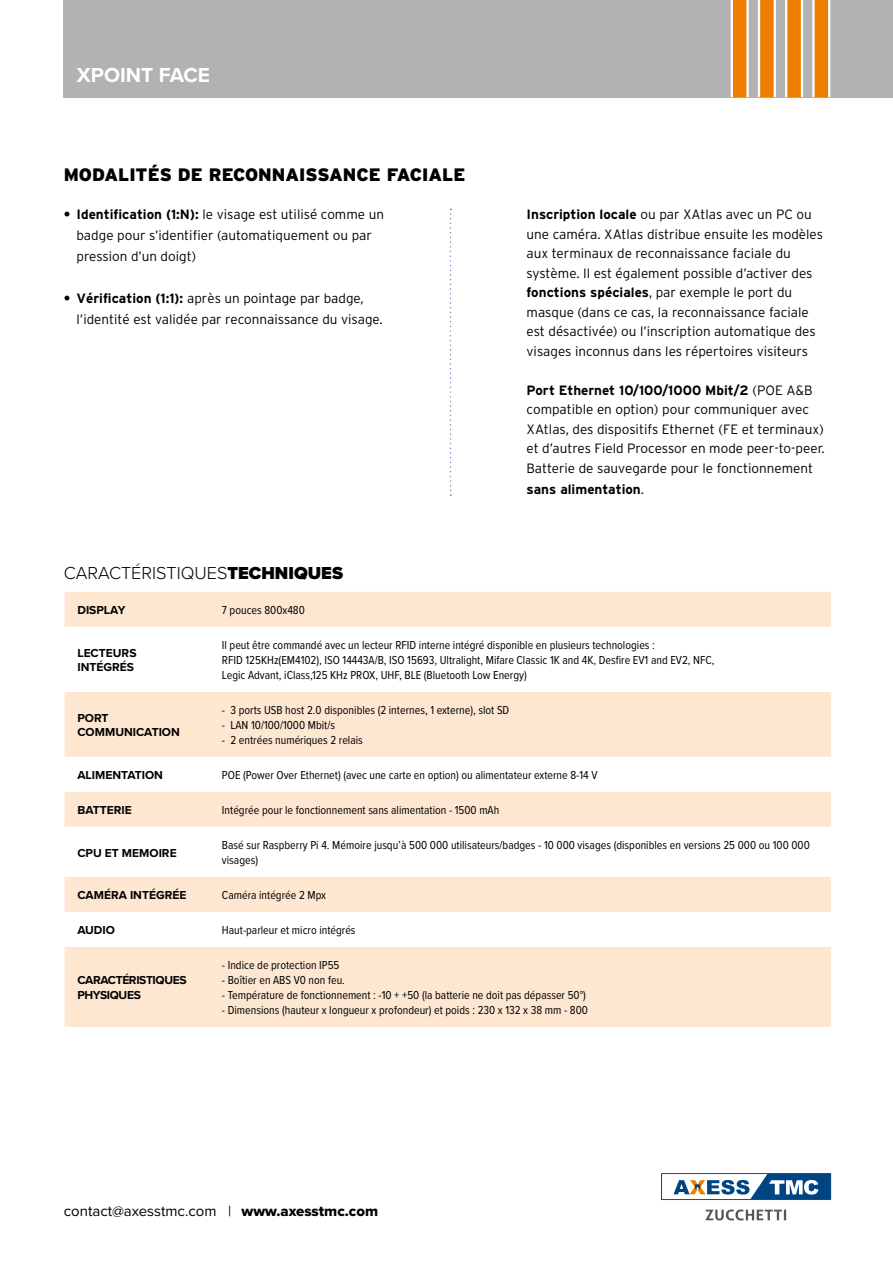
<style>
.page{position:relative;width:893px;height:1263px;background:#fff}
.page>*{position:absolute;margin:0;border:0;box-sizing:border-box;transform-origin:0 0}
.t1{font:700 21px "Proxima Nova";color:#fff}
.t2{font:900 18px "Interstate";color:#000}
.t3{font:300 18px "Proxima Nova";color:#000}
.t4{font:15px "Proxima Nova";color:#000}
.t5{font:300 13.5px/19.5px "Interstate";color:#000}
.t6{font:700 13.5px "Interstate";color:#000}
.t7{font:12px/15px "Proxima Nova Cond";color:#000}
.t8{font:700 12px/14.4px "Proxima Nova";color:#000}
.t9{font:700 12px/14.4px "Proxima Nova";letter-spacing:-.03em;color:#000}
.s1{font-weight:700}
.s2{font-weight:900}
.s3{font-weight:300}
.s4{font-family:"Proxima Nova Extrabld"}
</style>
<div class="page">
<div style="left:64px;top:0;width:829px;height:97px;background:#b3b2b2"></div>
<div style="left:731px;top:0;width:18px;height:97px;background:linear-gradient(to bottom,#fff,#fff)"></div>
<div style="left:733px;top:0;width:13px;height:97px;background:#ef7d00"></div>
<div style="left:758px;top:0;width:18px;height:97px;background:#fff"></div>
<div style="left:760px;top:0;width:14px;height:97px;background:#ef7d00"></div>
<div style="left:785px;top:0;width:18px;height:97px;background:#fff"></div>
<div style="left:787px;top:0;width:14px;height:97px;background:#ef7d00"></div>
<svg style="left:812px;top:0;width:18px;height:97px"></svg>
<div style="left:815px;top:0;width:13px;height:97px;background:#ef7d00"></div>
<div style="left:65px;top:592px;width:766px;height:435px;background:#fee7d1"></div>
<svg style="left:65px;top:627px;width:766px;height:320px"></svg>
<hr style="left:208px;top:627px;width:2px;height:65px;background:#fff">
<hr style="left:208px;top:757px;width:2px;height:35px;background:#fff">
<hr style="left:208px;top:827px;width:2px;height:50px;background:#fff">
<hr style="left:208px;top:912px;width:2px;height:35px;background:#fff">
<svg style="left:661px;top:1173px;width:170px;height:27px"></svg>
<svg style="left:705px;top:1209px;width:81px;height:11px"></svg>
<svg style="left:450px;top:209px;width:1px;height:287px"></svg>
<h1 class="t1" style="left:77px;top:59px;width:135px">XPOINT FACE</h1>
<h2 class="t2" style="left:64px;top:164px;width:403px">MODALITÉS DE RECONNAISSANCE FACIALE</h2>
<p class="t5" style="left:77px;top:204px;width:309px;line-height:21px;text-indent:-13px"><span class="s1">• Identification (1:N):</span> le visage est utilisé comme un badge pour s’identifier (automatiquement ou par pression d’un doigt)</p>
<p class="t5" style="left:77px;top:288px;width:308px;line-height:21px;text-indent:-13px"><span class="s1">• Vérification (1:1):</span> après un pointage par badge, l’identité est validée par reconnaissance du visage.</p>
<h2 class="t3" style="left:64px;top:560px;width:281px">CARACTÉRISTIQUES<span class="s2">TECHNIQUES</span></h2>
<p class="t5" style="left:527px;top:205px;width:298px"><span class="s1">Inscription locale</span> ou par XAtlas avec un PC ou une caméra. XAtlas distribue ensuite les modèles aux terminaux de reconnaissance faciale du système. Il est également possible d’activer des <span class="s1">fonctions spéciales</span>, par exemple le port du masque (dans ce cas, la reconnaissance faciale est désactivée) ou l’inscription automatique des visages inconnus dans les répertoires visiteurs</p>
<p class="t5" style="left:527px;top:380px;width:300px"><span class="s1">Port Ethernet 10/100/1000 Mbit/2</span> (POE A&amp;B compatible en option) pour communiquer avec XAtlas, des dispositifs Ethernet (FE et terminaux) et d’autres Field Processor en mode peer-to-peer.<br>Batterie de sauvegarde pour le fonctionnement</p>
<p class="t6" style="left:527px;top:481px;width:119px">sans alimentation<span class="s3">.</span></p>
<p class="t8" style="left:77px;top:603px;width:50px">DISPLAY</p>
<p class="t7" style="left:222px;top:602px;width:84px">7 pouces 800x480</p>
<p class="t8" style="left:77px;top:645px;width:61px">LECTEURS<br>INTÉGRÉS</p>
<p class="t7" style="left:222px;top:637px;width:494px">Il peut être commandé avec un lecteur RFID interne intégré disponible en plusieurs technologies :<br>RFID 125KHz(EM4102), ISO 14443A/B, ISO 15693, Ultralight, Mifare Classic 1K and 4K, Desfire EV1 and EV2, NFC,<br>Legic Advant, iClass,125 KHz PROX, UHF, BLE (Bluetooth Low Energy)</p>
<p class="t8" style="left:77px;top:710px;width:104px">PORT<br>COMMUNICATION</p>
<p class="t7" style="left:222px;top:702px;width:289px">- 3 ports USB host 2.0 disponibles (2 internes, 1 externe), slot SD</p>
<p class="t7" style="left:222px;top:717px;width:115px">- LAN 10/100/1000 Mbit/s</p>
<p class="t7" style="left:222px;top:732px;width:142px">- 2 entrées numériques 2 relais</p>
<p class="t8" style="left:77px;top:768px;width:87px">ALIMENTATION</p>
<p class="t7" style="left:222px;top:767px;width:377px">POE (Power Over Ethernet) (avec une carte en option) ou alimentateur externe 8-14 V</p>
<p class="t8" style="left:77px;top:803px;width:56px">BATTERIE</p>
<p class="t7" style="left:222px;top:802px;width:279px">Intégrée pour le fonctionnement sans alimentation - 1500 mAh</p>
<p class="t8" style="left:77px;top:845px;width:101px">CPU ET MEMOIRE</p>
<p class="t7" style="left:222px;top:837px;width:589px">Basé sur Raspberry Pi 4. Mémoire jusqu’à 500 000 utilisateurs/badges - 10 000 visages (disponibles en versions 25 000 ou 100 000 visages)</p>
<p class="t8" style="left:77px;top:888px;width:110px">CAMÉRA INTÉGRÉE</p>
<p class="t7" style="left:222px;top:887px;width:106px">Caméra intégrée 2 Mpx</p>
<p class="t8" style="left:77px;top:923px;width:39px">AUDIO</p>
<p class="t7" style="left:222px;top:922px;width:135px">Haut-parleur et micro intégrés</p>
<p class="t9" style="left:77px;top:973px;width:111px">CARACTÉRISTIQUES<br>PHYSIQUES</p>
<p class="t7" style="left:222px;top:957px;width:119px">- Indice de protection IP55</p>
<p class="t7" style="left:222px;top:972px;width:125px">- Boîtier en ABS V0 non feu.</p>
<p class="t7" style="left:222px;top:987px;width:365px">- Température de fonctionnement : -10 + +50 (la batterie ne doit pas dépasser 50°)</p>
<p class="t7" style="left:222px;top:1002px;width:367px">- Dimensions (hauteur x longueur x profondeur) et poids : 230 x 132 x 38 mm - 800</p>
<p class="t4" style="left:64px;top:1200px;width:316px">contact@axesstmc.com | <span class="s4">www.axesstmc.com</span></p>
</div>
